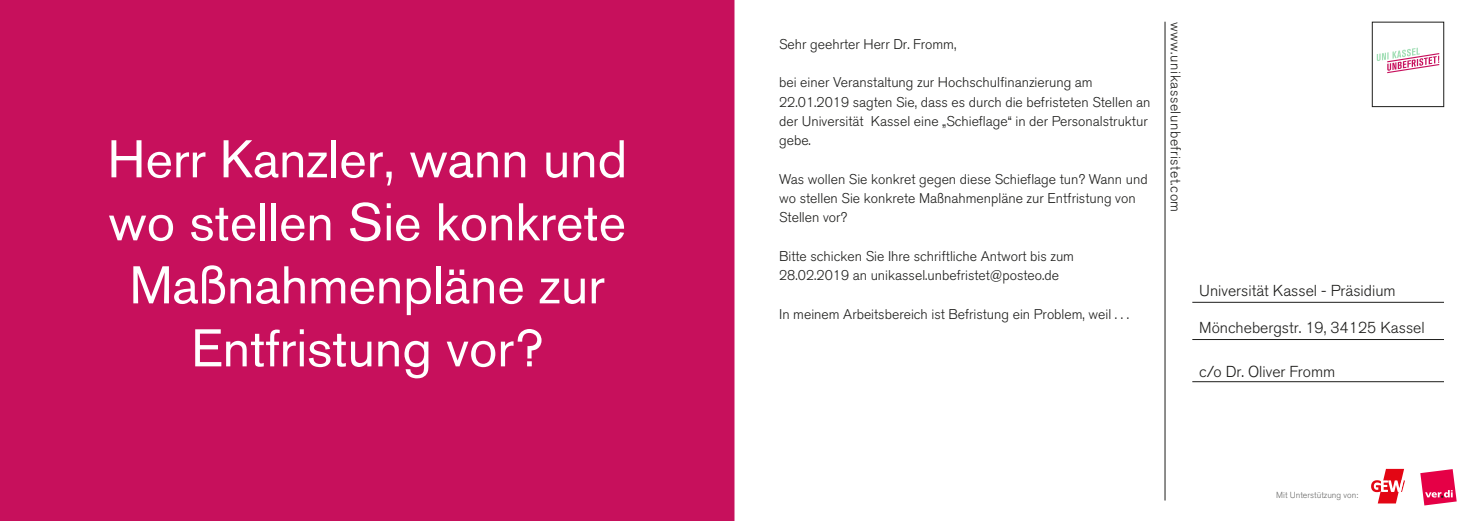
<style>
.page{position:relative;width:1469px;height:521px;background:#fff}
.page>*{position:absolute;margin:0;border:0;box-sizing:border-box;transform-origin:0 0}
.t1{font:52.5px "Akzidenz Grotesk BQ";color:#fff}
.t2{font:300 15.75px "Akzidenz Grotesk BQ";color:#1d1d1b}
.t3{font:300 14px/19.2px "Akzidenz Grotesk BQ";color:#1d1d1b}
.t4{font:300 14px "Akzidenz Grotesk BQ";letter-spacing:.04em;color:#1d1d1b}
.t5{font:300 8.75px "Akzidenz Grotesk BQ";color:#6b6b6a}
</style>
<div class="page">
<div style="left:1px;top:1px;width:732px;height:519px;background:#c7105c"></div>
<div style="left:1371px;top:22px;width:72px;height:85px;border:1px solid #1d1d1b"></div>
<hr style="left:1164px;top:22px;width:1px;height:478px;background:#1d1d1b">
<hr style="left:1192px;top:302px;width:251px;height:1px;background:#1d1d1b">
<hr style="left:1192px;top:339px;width:251px;height:1px;background:#1d1d1b">
<hr style="left:1192px;top:381px;width:251px;height:1px;background:#1d1d1b">
<svg style="left:1376px;top:48px;width:63px;height:25px"></svg>
<svg style="left:1371px;top:469px;width:33px;height:34px"></svg>
<svg style="left:1420px;top:469px;width:36px;height:36px"></svg>
<p class="t1" style="left:107px;top:128px;width:521px">Herr Kanzler, wann und</p>
<p class="t1" style="left:108px;top:191px;width:519px">wo stellen Sie konkrete</p>
<p class="t1" style="left:130px;top:254px;width:476px">Maßnahmenpläne zur</p>
<p class="t1" style="left:191px;top:317px;width:354px">Entfristung vor?</p>
<p class="t3" style="left:779px;top:35px;width:179px">Sehr geehrter Herr Dr. Fromm,</p>
<p class="t3" style="left:779px;top:73px;width:373px">bei einer Veranstaltung zur Hochschulfinanzierung am 22.01.2019 sagten Sie, dass es durch die befristeten Stellen an der Universität Kassel eine „Schieflage“ in der Personalstruktur gebe.</p>
<p class="t3" style="left:779px;top:170px;width:370px">Was wollen Sie konkret gegen diese Schieflage tun? Wann und wo stellen Sie konkrete Maßnahmenpläne zur Entfristung von<br>Stellen vor?</p>
<p class="t3" style="left:779px;top:247px;width:296px">Bitte schicken Sie Ihre schriftliche Antwort bis zum</p>
<p class="t3" style="left:779px;top:266px;width:281px">28.02.2019 an unikassel.unbefristet@posteo.de</p>
<p class="t3" style="left:779px;top:304px;width:351px">In meinem Arbeitsbereich ist Befristung ein Problem, weil . . .</p>
<p class="t4" style="left:1183px;top:22px;width:192px;rotate:90deg">www.unikasselunbefristet.com</p>
<p class="t2" style="left:1199px;top:281px;width:198px">Universität Kassel - Präsidium</p>
<p class="t2" style="left:1199px;top:318px;width:227px">Mönchebergstr. 19, 34125 Kassel</p>
<p class="t2" style="left:1199px;top:362px;width:138px">c/o Dr. Oliver Fromm</p>
<p class="t5" style="left:1276px;top:490px;width:83px">Mit Unterstützung von:</p>
</div>
